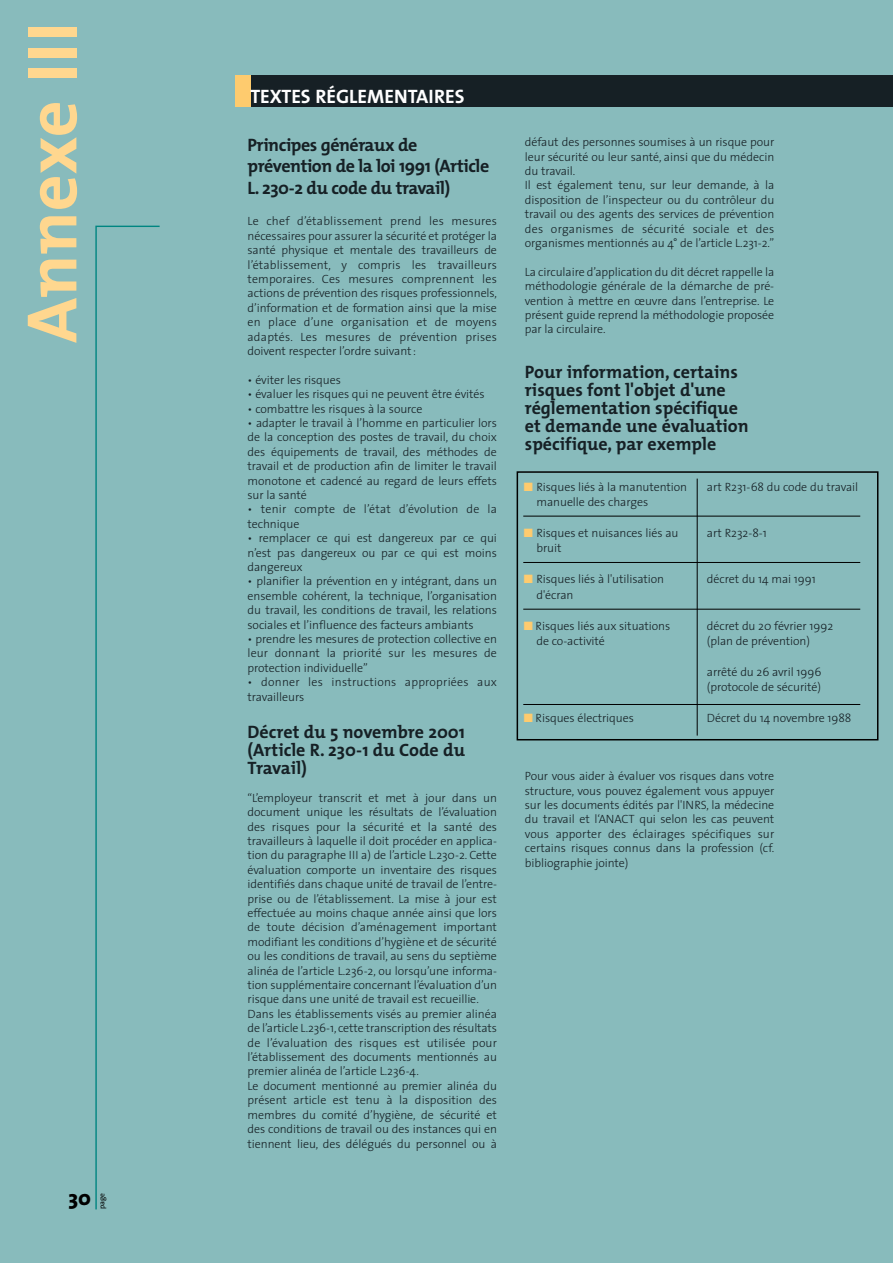
<style>
.page{position:relative;width:893px;height:1263px;background:#fff}
.page>*{position:absolute;margin:0;border:0;box-sizing:border-box;transform-origin:0 0}
.t1{font:700 72px "The Mix";color:#ffd78f}
.t2{font:800 21.3px "The Sans";color:#000}
.t3{font:700 19.5px "The Mix";color:#fff}
.t4{font:700 18px/18px "The Mix";color:#162025;text-align:justify}
.t5{font:700 18px/21.6px "The Mix";letter-spacing:-.025em;color:#162025}
.t6{font:300 12px/14.4px "The Sans";letter-spacing:-.005em;color:#162025}
.t7{font:300 12px/14.4px "The Sans";letter-spacing:.02em;color:#162025}
.t8{font:7.5px "The Sans";color:#000}
.s1{color:#fecb6e}
</style>
<div class="page">
<div style="left:0;top:0;width:892px;height:1263px;background:#88bbbc"></div>
<svg style="left:95px;top:225px;width:65px;height:985px"></svg>
<div style="left:235px;top:76px;width:657px;height:31px;background:#162025"></div>
<div style="left:235px;top:76px;width:15px;height:31px;background:#fecb6e"></div>
<div style="left:516px;top:471px;width:362px;height:269px;border:2px solid #000"></div>
<hr style="left:523px;top:516px;width:337px;height:1px;background:#000">
<hr style="left:523px;top:562px;width:337px;height:1px;background:#000">
<hr style="left:523px;top:609px;width:337px;height:1px;background:#000">
<hr style="left:523px;top:704px;width:337px;height:1px;background:#000">
<hr style="left:697px;top:479px;width:1px;height:257px;background:#000">
<h1 class="t1" style="left:27px;top:343px;width:322px;rotate:-90deg">Annexe III</h1>
<h2 class="t2" style="left:68px;top:1190px;width:24px">30</h2>
<p class="t8" style="left:99px;top:1209px;width:18px;rotate:-90deg">page</p>
<h3 class="t3" style="left:250px;top:89px;width:216px">TEXTES RÉGLEMENTAIRES</h3>
<h3 class="t5" style="left:247px;top:138px;width:243px">Principes généraux de prévention de la loi 1991 (Article<br>L. 230-2 du code du travail)</h3>
<p class="t6" style="left:247px;top:215px;width:251px;text-align:justify">Le chef d’établissement prend les mesures nécessaires pour assurer la sécurité et protéger la santé physique et mentale des travailleurs de l’établissement, y compris les travailleurs temporaires. Ces mesures comprennent les actions de prévention des risques professionnels, d’information et de formation ainsi que la mise en place d’une organisation et de moyens adaptés. Les mesures de prévention prises doivent respecter l’ordre suivant :</p>
<p class="t6" style="left:247px;top:374px;width:95px">• éviter les risques</p>
<p class="t6" style="left:247px;top:388px;width:239px">• évaluer les risques qui ne peuvent être évités</p>
<p class="t6" style="left:247px;top:402px;width:176px">• combattre les risques à la source</p>
<p class="t6" style="left:247px;top:417px;width:251px;text-align:justify">• adapter le travail à l’homme en particulier lors de la conception des postes de travail, du choix des équipements de travail, des méthodes de travail et de production afin de limiter le travail monotone et cadencé au regard de leurs effets sur la santé</p>
<p class="t7" style="left:247px;top:503px;width:251px">• tenir compte de l’état d’évolution de la technique</p>
<p class="t6" style="left:247px;top:532px;width:251px;text-align:justify">• remplacer ce qui est dangereux par ce qui n’est pas dangereux ou par ce qui est moins dangereux</p>
<p class="t6" style="left:247px;top:575px;width:251px;text-align:justify">• planifier la prévention en y intégrant, dans un ensemble cohérent, la technique, l’organisation du travail, les conditions de travail, les relations sociales et l’influence des facteurs ambiants</p>
<p class="t6" style="left:247px;top:633px;width:251px;text-align:justify">• prendre les mesures de protection collective en leur donnant la priorité sur les mesures de protection individuelle”</p>
<p class="t7" style="left:247px;top:676px;width:251px">• donner les instructions appropriées aux travailleurs</p>
<h3 class="t4" style="left:247px;top:727px;width:219px">Décret du 5 novembre 2001 (Article R. 230-1 du Code du Travail)</h3>
<p class="t6" style="left:247px;top:792px;width:251px">“L’employeur transcrit et met à jour dans un document unique les résultats de l’évaluation des risques pour la sécurité et la santé des travailleurs à laquelle il doit procéder en applica&shy;tion du paragraphe III a) de l’article L.230-2. Cette évaluation comporte un inventaire des risques identifiés dans chaque unité de travail de l’entre&shy;prise ou de l’établissement. La mise à jour est effectuée au moins chaque année ainsi que lors de toute décision d’aménagement important modifiant les conditions d’hygiène et de sécurité ou les conditions de travail, au sens du septième alinéa de l’article L.236-2, ou lorsqu’une informa&shy;tion supplémentaire concernant l’évaluation d’un risque dans une unité de travail est recueillie.<br>Dans les établissements visés au premier alinéa de l’article L.236-1, cette transcription des résultats de l’évaluation des risques est utilisée pour l’établissement des documents mentionnés au premier alinéa de l’article L.236-4.<br>Le document mentionné au premier alinéa du présent article est tenu à la disposition des membres du comité d’hygiène, de sécurité et des conditions de travail ou des instances qui en tiennent lieu, des délégués du personnel ou à</p>
<p class="t6" style="left:525px;top:136px;width:251px">défaut des personnes soumises à un risque pour leur sécurité ou leur santé, ainsi que du médecin du travail.<br>Il est également tenu, sur leur demande, à la disposition de l’inspecteur ou du contrôleur du travail ou des agents des services de prévention des organismes de sécurité sociale et des organismes mentionnés au 4° de l’article L.231-2.”</p>
<p class="t6" style="left:525px;top:266px;width:251px;text-align:justify">La circulaire d’application du dit décret rappelle la méthodologie générale de la démarche de pré&shy;vention à mettre en œuvre dans l’entreprise. Le présent guide reprend la méthodologie proposée par la circulaire.</p>
<h3 class="t4" style="left:525px;top:367px;width:225px;text-align:left">Pour information, certains risques font l'objet d'une réglementation spécifique et demande une évaluation spécifique, par exemple</h3>
<p class="t6" style="left:536px;top:480px;width:152px;line-height:15.5px;text-indent:-13px"><span class="s1">■</span> Risques liés à la manutention manuelle des charges</p>
<p class="t6" style="left:536px;top:526px;width:143px;line-height:15.5px;text-indent:-13px"><span class="s1">■</span> Risques et nuisances liés au bruit</p>
<p class="t6" style="left:536px;top:573px;width:129px;line-height:15.5px;text-indent:-13px"><span class="s1">■</span> Risques liés à l'utilisation d'écran</p>
<p class="t6" style="left:536px;top:619px;width:135px;line-height:15.5px;text-indent:-13px"><span class="s1">■</span> Risques liés aux situations de co-activité</p>
<p class="t6" style="left:523px;top:712px;width:112px"><span class="s1">■</span> Risques électriques</p>
<p class="t6" style="left:707px;top:480px;width:153px">art R231-68 du code du travail</p>
<p class="t6" style="left:707px;top:527px;width:61px">art R232-8-1</p>
<p class="t6" style="left:707px;top:573px;width:110px">décret du 14 mai 1991</p>
<p class="t6" style="left:707px;top:619px;width:128px;line-height:15.5px">décret du 20 février 1992 (plan de prévention)</p>
<p class="t6" style="left:707px;top:665px;width:116px;line-height:15.5px">arrêté du 26 avril 1996 (protocole de sécurité)</p>
<p class="t6" style="left:707px;top:712px;width:146px">Décret du 14 novembre 1988</p>
<p class="t6" style="left:525px;top:770px;width:251px;text-align:justify">Pour vous aider à évaluer vos risques dans votre structure, vous pouvez également vous appuyer sur les documents édités par l'INRS, la médecine du travail et l‘ANACT qui selon les cas peuvent vous apporter des éclairages spécifiques sur certains risques connus dans la profession (cf. bibliographie jointe)</p>
</div>
